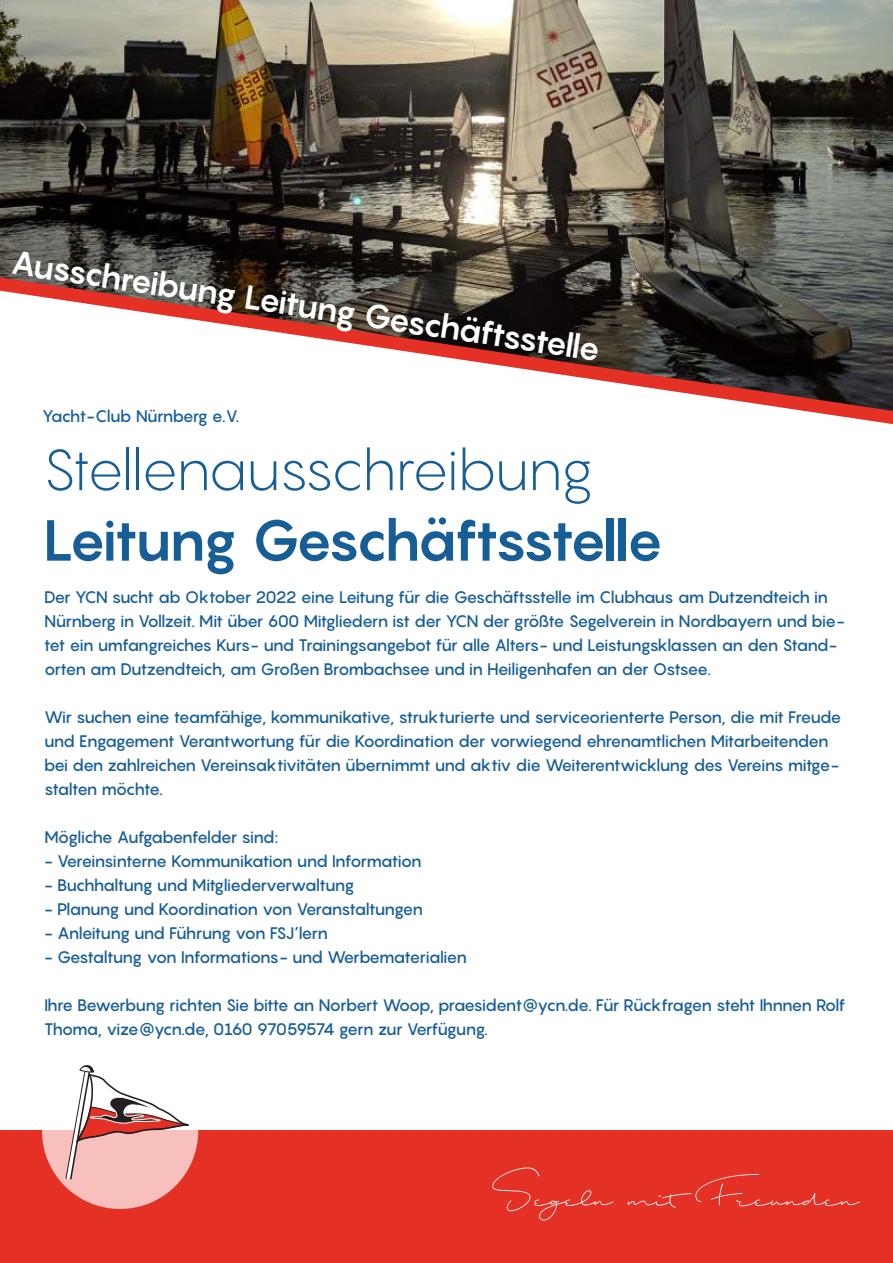
<style>
.page{position:relative;width:893px;height:1263px;background:#fff}
.page>*{position:absolute;margin:0;border:0;box-sizing:border-box;transform-origin:0 0}
.t1{font:61.5px "Shopping List Demo";color:#fff}
.t2{font:700 57px "Pangram";letter-spacing:-.075em;color:#185e96}
.t3{font:300 57px "Pangram";letter-spacing:-.035em;color:#185e96}
.t4{font:700 33px "Pangram";color:#fff}
.t5{font:500 16.5px/24px "Pangram";letter-spacing:-.06em;color:#185e96}
</style>
<div class="page">
<img style="left:0;top:0;width:893px;height:277px">
<div style="left:0;top:1131px;width:893px;height:132px;background:#e53025"></div>
<svg style="left:42px;top:1053px;width:156px;height:156px;fill:#f7c0bd"></svg>
<svg style="left:65px;top:1065px;width:124px;height:115px"></svg>
<svg style="left:0;top:277px;width:893px;height:147px"></svg>
<h3 class="t4" style="left:12px;top:251px;width:597px;rotate:8deg">Ausschreibung Leitung Geschäftsstelle</h3>
<p class="t5" style="left:42px;top:406px;width:199px">Yacht-Club Nürnberg e.V.</p>
<h2 class="t3" style="left:42px;top:447px;width:553px">Stellenausschreibung</h2>
<h2 class="t2" style="left:42px;top:517px;width:623px">Leitung Geschäftsstelle</h2>
<p class="t5" style="left:44px;top:587px;width:802px">Der YCN sucht ab Oktober 2022 eine Leitung für die Geschäftsstelle im Clubhaus am Dutzendteich in Nürnberg in Vollzeit. Mit über 600 Mitgliedern ist der YCN der größte Segelverein in Nordbayern und bie&shy;tet ein umfangreiches Kurs- und Trainingsangebot für alle Alters- und Leistungsklassen an den Stand&shy;orten am Dutzendteich, am Großen Brombachsee und in Heiligenhafen an der Ostsee.</p>
<p class="t5" style="left:44px;top:707px;width:799px">Wir suchen eine teamfähige, kommunikative, strukturierte und serviceorienterte Person, die mit Freude und Engagement Verantwortung für die Koordination der vorwiegend ehrenamtlichen Mitarbeitenden bei den zahlreichen Vereinsaktivitäten übernimmt und aktiv die Weiterentwicklung des Vereins mitge&shy;stalten möchte.</p>
<p class="t5" style="left:44px;top:827px;width:236px">Mögliche Aufgabenfelder sind:</p>
<p class="t5" style="left:44px;top:851px;width:379px">- Vereinsinterne Kommunikation und Information</p>
<p class="t5" style="left:44px;top:875px;width:312px">- Buchhaltung und Mitgliederverwaltung</p>
<p class="t5" style="left:44px;top:899px;width:380px">- Planung und Koordination von Veranstaltungen</p>
<p class="t5" style="left:44px;top:923px;width:285px">- Anleitung und Führung von FSJ‘lern</p>
<p class="t5" style="left:44px;top:947px;width:424px">- Gestaltung von Informations- und Werbematerialien</p>
<p class="t5" style="left:44px;top:995px;width:803px">Ihre Bewerbung richten Sie bitte an Norbert Woop, praesident@ycn.de. Für Rückfragen steht Ihnnen Rolf<br>Thoma, vize@ycn.de, 0160 97059574 gern zur Verfügung.</p>
<h1 class="t1" style="left:491px;top:1167px;width:368px">Segeln mit Freunden</h1>
</div>
